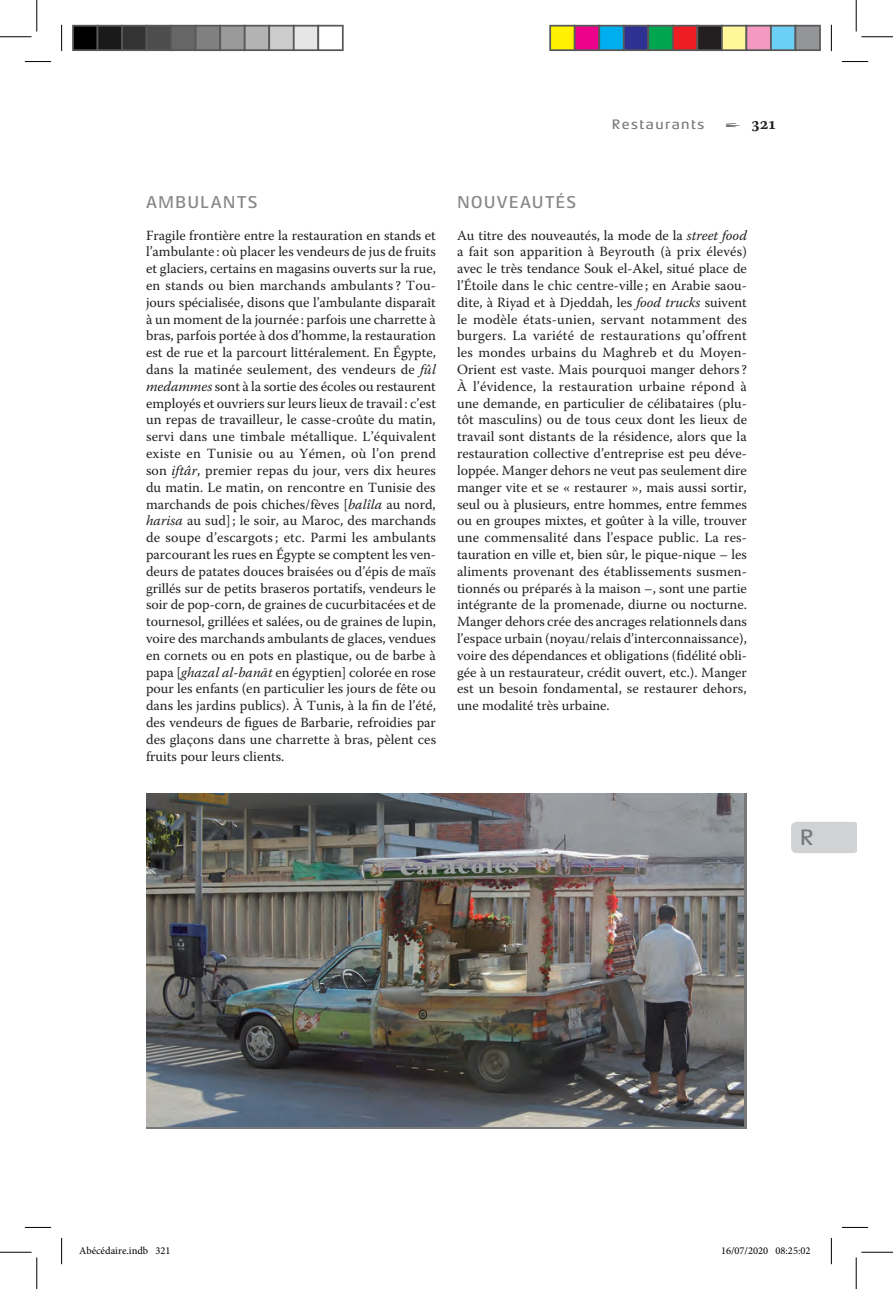
<style>
.page{position:relative;width:893px;height:1289px;background:#fff}
.page>*{position:absolute;margin:0;border:0;box-sizing:border-box;transform-origin:0 0}
.t1{font:500 22.75px "Aeonis LT Pro";color:#76787b}
.t2{font:500 17.5px "Aeonis LT Pro";letter-spacing:.07em;color:#888787}
.t3{font:600 17.5px "Warnock Pro";color:#231f20}
.t4{font:14px/16.8px "Warnock Pro";color:#231f20;text-align:justify}
.t5{font:500 14px "Aeonis LT Pro";letter-spacing:.1em;color:#76787b}
.t6{font:10.5px "Minion Pro";color:#000}
.s1{font-weight:400;font-size:15.75px}
.s2{font-style:italic}
</style>
<div class="page">
<div style="left:791px;top:822px;width:64px;height:31px;background:#d1d2d4"></div>
<img style="left:146px;top:794px;width:597px;height:333px">
<svg style="left:25px;top:61px;width:26px;height:1px"></svg>
<svg style="left:841px;top:61px;width:26px;height:1px"></svg>
<svg style="left:25px;top:1227px;width:26px;height:1px"></svg>
<svg style="left:841px;top:1227px;width:26px;height:1px"></svg>
<svg style="left:61px;top:25px;width:1px;height:26px"></svg>
<svg style="left:61px;top:1238px;width:1px;height:26px"></svg>
<svg style="left:830px;top:25px;width:1px;height:26px"></svg>
<svg style="left:830px;top:1238px;width:1px;height:26px"></svg>
<hr style="left:0;top:36px;width:32px;height:1px;background:#000">
<hr style="left:861px;top:36px;width:31px;height:1px;background:#000">
<hr style="left:0;top:1252px;width:32px;height:1px;background:#000">
<hr style="left:861px;top:1252px;width:31px;height:1px;background:#000">
<hr style="left:36px;top:0;width:1px;height:31px;background:#000">
<hr style="left:36px;top:1257px;width:1px;height:32px;background:#000">
<hr style="left:855px;top:0;width:1px;height:31px;background:#000">
<hr style="left:855px;top:1257px;width:1px;height:32px;background:#000">
<div style="left:73px;top:26px;width:24px;height:24px;background:#000"></div>
<div style="left:72px;top:25px;width:26px;height:26px;border:2px solid #595959"></div>
<div style="left:97px;top:26px;width:25px;height:24px;background:#1a1a1a"></div>
<div style="left:97px;top:25px;width:26px;height:26px;border:2px solid #595959"></div>
<div style="left:122px;top:26px;width:24px;height:24px;background:#333"></div>
<div style="left:121px;top:25px;width:26px;height:26px;border:2px solid #595959"></div>
<div style="left:146px;top:26px;width:25px;height:24px;background:#4d4d4d"></div>
<div style="left:146px;top:25px;width:26px;height:26px;border:2px solid #595959"></div>
<div style="left:171px;top:26px;width:24px;height:24px;background:#666"></div>
<div style="left:170px;top:25px;width:26px;height:26px;border:2px solid #595959"></div>
<div style="left:195px;top:26px;width:25px;height:24px;background:#808080"></div>
<div style="left:195px;top:25px;width:26px;height:26px;border:2px solid #595959"></div>
<div style="left:220px;top:26px;width:24px;height:24px;background:#999"></div>
<div style="left:219px;top:25px;width:26px;height:26px;border:2px solid #595959"></div>
<div style="left:244px;top:26px;width:25px;height:24px;background:#b3b3b3"></div>
<div style="left:244px;top:25px;width:26px;height:26px;border:2px solid #595959"></div>
<div style="left:269px;top:26px;width:24px;height:24px;background:#ccc"></div>
<div style="left:268px;top:25px;width:26px;height:26px;border:2px solid #595959"></div>
<div style="left:293px;top:26px;width:25px;height:24px;background:#e6e6e6"></div>
<div style="left:293px;top:25px;width:26px;height:26px;border:2px solid #595959"></div>
<div style="left:317px;top:25px;width:26px;height:26px;border:2px solid #595959"></div>
<div style="left:550px;top:26px;width:24px;height:24px;background:#fff101"></div>
<div style="left:549px;top:25px;width:26px;height:26px;border:2px solid #595959"></div>
<div style="left:574px;top:26px;width:25px;height:24px;background:#ed028c"></div>
<div style="left:573px;top:25px;width:26px;height:26px;border:2px solid #595959"></div>
<div style="left:599px;top:26px;width:24px;height:24px;background:#00aeef"></div>
<div style="left:598px;top:25px;width:26px;height:26px;border:2px solid #595959"></div>
<div style="left:623px;top:26px;width:25px;height:24px;background:#2e3092"></div>
<div style="left:622px;top:25px;width:26px;height:26px;border:2px solid #595959"></div>
<div style="left:648px;top:26px;width:24px;height:24px;background:#00a54f"></div>
<div style="left:647px;top:25px;width:26px;height:26px;border:2px solid #595959"></div>
<div style="left:672px;top:26px;width:25px;height:24px;background:#ee1d23"></div>
<div style="left:671px;top:25px;width:26px;height:26px;border:2px solid #595959"></div>
<div style="left:697px;top:26px;width:24px;height:24px;background:#231f20"></div>
<div style="left:696px;top:25px;width:26px;height:26px;border:2px solid #595959"></div>
<div style="left:721px;top:26px;width:25px;height:24px;background:#fff79a"></div>
<div style="left:720px;top:25px;width:26px;height:26px;border:2px solid #595959"></div>
<div style="left:746px;top:26px;width:24px;height:24px;background:#f499c2"></div>
<div style="left:745px;top:25px;width:26px;height:26px;border:2px solid #595959"></div>
<div style="left:770px;top:26px;width:25px;height:24px;background:#6bcff6"></div>
<div style="left:769px;top:25px;width:26px;height:26px;border:2px solid #595959"></div>
<div style="left:795px;top:26px;width:24px;height:24px;background:#939598"></div>
<div style="left:794px;top:25px;width:26px;height:26px;border:2px solid #595959"></div>
<p class="t5" style="left:611px;top:117px;width:94px">Restaurants</p>
<p class="t3" style="left:725px;top:113px;width:52px"><span class="s1">2</span> 321</p>
<p class="t2" style="left:146px;top:192px;width:113px">AMBULANTS</p>
<p class="t4" style="left:146px;top:226px;width:291px">Fragile frontière entre la restauration en stands et l’ambulante : où placer les vendeurs de jus de fruits et glaciers, certains en magasins ouverts sur la rue, en stands ou bien marchands ambulants? Tou&shy;jours spécialisée, disons que l’ambulante disparaît à un moment de la journée : parfois une charrette à bras, parfois portée à dos d’homme, la restauration est de rue et la parcourt littéralement. En Égypte, dans la matinée seulement, des vendeurs de <span class="s2">fûl medammes</span> sont à la sortie des écoles ou restaurent employés et ouvriers sur leurs lieux de travail: c’est un repas de travailleur, le casse-croûte du matin, servi dans une timbale métallique. L’équivalent existe en Tunisie ou au Yémen, où l’on prend son <span class="s2">iftâr</span>, premier repas du jour, vers dix heures du matin. Le matin, on rencontre en Tunisie des marchands de pois chiches/fèves [<span class="s2">balîla</span> au nord, <span class="s2">harisa</span> au sud]; le soir, au Maroc, des marchands de soupe d’escargots; etc. Parmi les ambulants parcourant les rues en Égypte se comptent les ven&shy;deurs de patates douces braisées ou d’épis de maïs grillés sur de petits braseros portatifs, vendeurs le soir de pop-corn, de graines de cucurbitacées et de tournesol, grillées et salées, ou de graines de lupin, voire des marchands ambulants de glaces, vendues en cornets ou en pots en plastique, ou de barbe à papa [<span class="s2">ghazal al-banāt</span> en égyptien] colorée en rose pour les enfants (en particulier les jours de fête ou dans les jardins publics). À Tunis, à la fin de l’été, des vendeurs de figues de Barbarie, refroidies par des glaçons dans une charrette à bras, pèlent ces fruits pour leurs clients.</p>
<p class="t2" style="left:457px;top:192px;width:121px">NOUVEAUTÉS</p>
<p class="t4" style="left:457px;top:226px;width:291px">Au titre des nouveautés, la mode de la <span class="s2">street food </span>a fait son apparition à Beyrouth (à prix élevés) avec le très tendance Souk el-Akel, situé place de l’Étoile dans le chic centre-ville ; en Arabie saou&shy;dite, à Riyad et à Djeddah, les <span class="s2">food trucks</span> suivent le modèle états-unien, servant notamment des burgers. La variété de restaurations qu’offrent les mondes urbains du Maghreb et du Moyen-Orient est vaste. Mais pourquoi manger dehors?<br>À l’évidence, la restauration urbaine répond à une demande, en particulier de célibataires (plu&shy;tôt masculins) ou de tous ceux dont les lieux de travail sont distants de la résidence, alors que la restauration collective d’entreprise est peu déve&shy;loppée. Manger dehors ne veut pas seulement dire manger vite et se « restaurer », mais aussi sortir, seul ou à plusieurs, entre hommes, entre femmes ou en groupes mixtes, et goûter à la ville, trouver une commensalité dans l’espace public. La res&shy;tauration en ville et, bien sûr, le pique-nique – les aliments provenant des établissements susmen&shy;tionnés ou préparés à la maison –, sont une partie intégrante de la promenade, diurne ou nocturne.<br>Manger dehors crée des ancrages relationnels dans l’espace urbain (noyau/relais d’interconnaissance), voire des dépendances et obligations (fidélité obli&shy;gée à un restaurateur, crédit ouvert, etc.). Manger est un besoin fondamental, se restaurer dehors, une modalité très urbaine.</p>
<h1 class="t1" style="left:799px;top:825px;width:16px">R</h1>
<p class="t6" style="left:79px;top:1243px;width:93px">Abécédaire.indb 321</p>
<p class="t6" style="left:720px;top:1243px;width:91px">16/07/2020 08:25:02</p>
</div>
